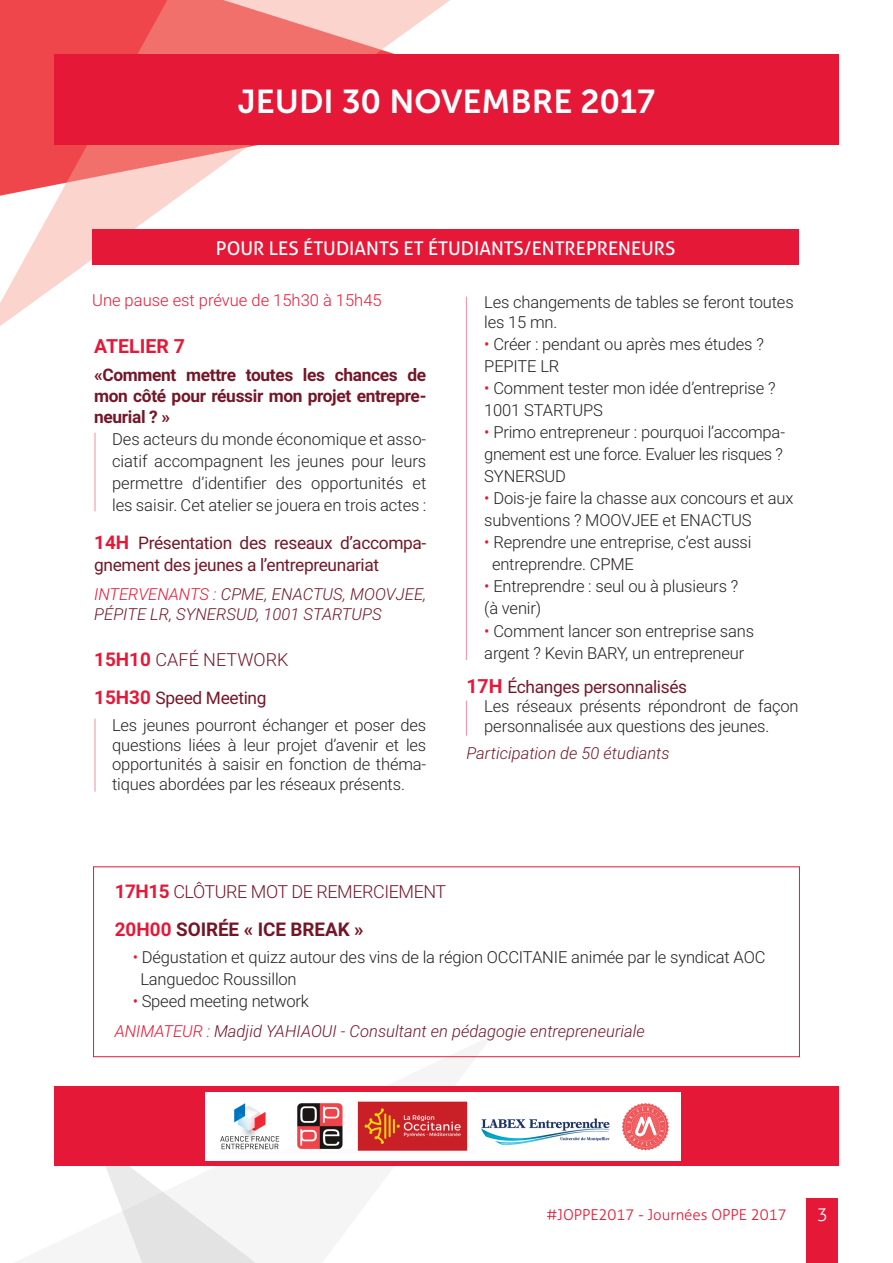
<style>
.page{position:relative;width:893px;height:1263px;background:#fff}
.page>*{position:absolute;margin:0;border:0;box-sizing:border-box;transform-origin:0 0}
.t1{font:33px "Museo Sans 700";color:#fff}
.t2{font:700 19.5px "Roboto";color:#e61838}
.t3{font:18.9px "Aller";color:#fff}
.t4{font:700 18.9px "Roboto";letter-spacing:-.005em;color:#731728}
.t5{font:300 18px "Roboto";letter-spacing:-.015em;color:#731728}
.t6{font:300 18px "Aller";color:#fff}
.t7{font:17.4px/22.6px "Roboto";letter-spacing:-.02em;color:#731728}
.t8{font:700 17.4px/20.9px "Roboto";letter-spacing:-.02em;color:#731728;text-align:justify}
.t9{font:300 16.5px/22px "Roboto";letter-spacing:-.01em;color:#231f20}
.t10{font:italic 300 16.5px/30.6px "Roboto";color:#731728}
.t11{font:300 16.5px "Roboto";color:#e61838}
.t12{font:italic 300 16.5px "Roboto";letter-spacing:-.005em;color:#e61838}
.t13{font:300 15px "Aller";color:#e61838}
.s1{color:#e61838}
.s2{font-weight:700;font-size:18.9px;color:#e61838}
.s3{color:#731728}
.s4{font-weight:700;font-size:19.5px;color:#e61838}
.s5{font-style:normal;color:#e61838}
.s6{font-style:normal;color:#231f20}
</style>
<div class="page">
<div style="left:807px;top:1198px;width:31px;height:65px;background:#e61838"></div>
<svg style="left:0;top:0;width:459px;height:326px"></svg>
<div style="left:54px;top:54px;width:785px;height:91px;background:#e61838"></div>
<hr style="left:466px;top:297px;width:1px;height:363px;background:#e61838">
<hr style="left:466px;top:701px;width:1px;height:35px;background:#e61838">
<hr style="left:95px;top:433px;width:1px;height:78px;background:#e61838">
<hr style="left:95px;top:719px;width:1px;height:73px;background:#e61838">
<div style="left:92px;top:230px;width:707px;height:35px;background:#e61838"></div>
<svg style="left:93px;top:1057px;width:400px;height:206px"></svg>
<div style="left:54px;top:1086px;width:785px;height:80px;background:#e61838"></div>
<div style="left:205px;top:1092px;width:475px;height:68px;background:#fff"></div>
<img style="left:220px;top:1101px;width:449px;height:50px">
<div style="left:93px;top:866px;width:707px;height:191px;border:1px solid #e61838"></div>
<h1 class="t1" style="left:238px;top:83px;width:419px">JEUDI 30 NOVEMBRE 2017</h1>
<p class="t3" style="left:216px;top:236px;width:461px">POUR LES ÉTUDIANTS ET ÉTUDIANTS/ENTREPRENEURS</p>
<p class="t11" style="left:92px;top:289px;width:291px">U ne pause est prévue de 15h30 à 15h45</p>
<p class="t9" style="left:484px;top:292px;width:311px;line-height:19.8px">Les changements de tables se feront toutes les 15 mn.</p>
<p class="t9" style="left:484px;top:332px;width:281px"><span class="s1">•</span> Créer : pendant ou après mes études ?<br>PEPITE LR</p>
<p class="t9" style="left:484px;top:376px;width:293px"><span class="s1">•</span> Comment tester mon idée d’entreprise ?<br>1001 STARTU</p>
<p class="t2" style="left:94px;top:332px;width:92px">ATELIER 7</p>
<p class="t8" style="left:94px;top:364px;width:334px">«Comment mettre toutes les chances de mon côté pour réussir mon projet entrepre&shy;neurial ? »</p>
<p class="t9" style="left:112px;top:427px;width:316px;text-align:justify">Des acteurs du monde économique et asso&shy;ciatif accompagnent les jeunes pour leurs permettre d’identifier des opportunités et les saisir. Cet atelier se jouera en trois actes :</p>
<p class="t7" style="left:94px;top:530px;width:334px"><span class="s2">14H</span> Présentation des reseaux d’accompa&shy;gnement des jeunes a l’entrepreunariat</p>
<p class="t12" style="left:94px;top:582px;width:189px">IntervenantS : <span class="s3">CPME, ENA</span></p>
<p class="t10" style="left:303px;top:578px;width:125px">CTUS, MOOVJEE,</p>
<p class="t10" style="left:94px;top:598px;width:113px">PÉPITE LR, SYNER</p>
<p class="t10" style="left:226px;top:598px;width:97px">SUD, 1001 START</p>
<p class="t10" style="left:351px;top:598px;width:32px">UPS</p>
<p class="t5" style="left:94px;top:647px;width:196px"><span class="s2">15H10</span> Café Network</p>
<p class="t7" style="left:94px;top:685px;width:174px"><span class="s2">15H30</span> Speed Meeting</p>
<p class="t9" style="left:112px;top:714px;width:316px;line-height:19.8px;text-align:justify">Les jeunes pourront échanger et poser des questions liées à leur projet d’avenir et les opportunités à saisir en fonction de théma&shy;tiques abordées par les réseaux présents.</p>
<p class="t9" style="left:583px;top:398px;width:20px">PS</p>
<p class="t9" style="left:484px;top:420px;width:302px"><span class="s1">•</span> Primo entrepreneur : pourquoi l’accompa&shy;gnement est une force. Evaluer les risques ?<br>SYNERSU</p>
<p class="t9" style="left:555px;top:465px;width:12px">D</p>
<p class="t9" style="left:484px;top:487px;width:311px"><span class="s1">•</span> Dois-je faire la chasse aux concours et aux subventions ? MOOVJEE</p>
<p class="t9" style="left:663px;top:509px;width:70px">et ENACTUS</p>
<p class="t9" style="left:492px;top:531px;width:261px;text-indent:-8px"><span class="s1">•</span> Reprendre une entreprise, c’est aussi entreprendre. CPME</p>
<p class="t9" style="left:484px;top:575px;width:255px"><span class="s1">•</span> Entreprendre : seul ou à plusieurs ? (à venir)</p>
<p class="t9" style="left:484px;top:619px;width:271px"><span class="s1">•</span> Comment lancer son entreprise sans argent ? Kevin Bary, un entrepreneur</p>
<p class="t7" style="left:466px;top:674px;width:222px"><span class="s4">17H</span> échanges personnalisés</p>
<p class="t9" style="left:484px;top:696px;width:316px;line-height:19.8px">Les réseaux présents répondront de façon personnalisée aux questions des jeunes.</p>
<p class="t10" style="left:466px;top:737px;width:205px">Participation de 50 étudiants</p>
<p class="t5" style="left:115px;top:879px;width:102px"><span class="s2">17H15</span> CLÔTURE</p>
<p class="t5" style="left:251px;top:879px;width:196px">MOT DE REMERCIEMENT</p>
<p class="t4" style="left:115px;top:916px;width:250px"><span class="s1">20H00</span> SOIRÉE « ICE BREAK »</p>
<p class="t9" style="left:140px;top:945px;width:627px;text-indent:-8px"><span class="s1">•</span> Dégustation et quizz autour des vins de la région OCCITANIE animée par le syndicat AOC<br>Languedoc Roussillon</p>
<p class="t10" style="left:115px;top:985px;width:532px;text-indent:18px"><span class="s5">•</span> <span class="s6">Speed meeting network<br></span><span class="s1">ANIMATEUR :</span> Madjid YAHIAOUI - Consultant en pédagogie entrepreneuriale</p>
<p class="t13" style="left:546px;top:1206px;width:242px">#JOPPE2017 - Journées OPPE 2017</p>
<p class="t6" style="left:817px;top:1204px;width:12px">3</p>
</div>
